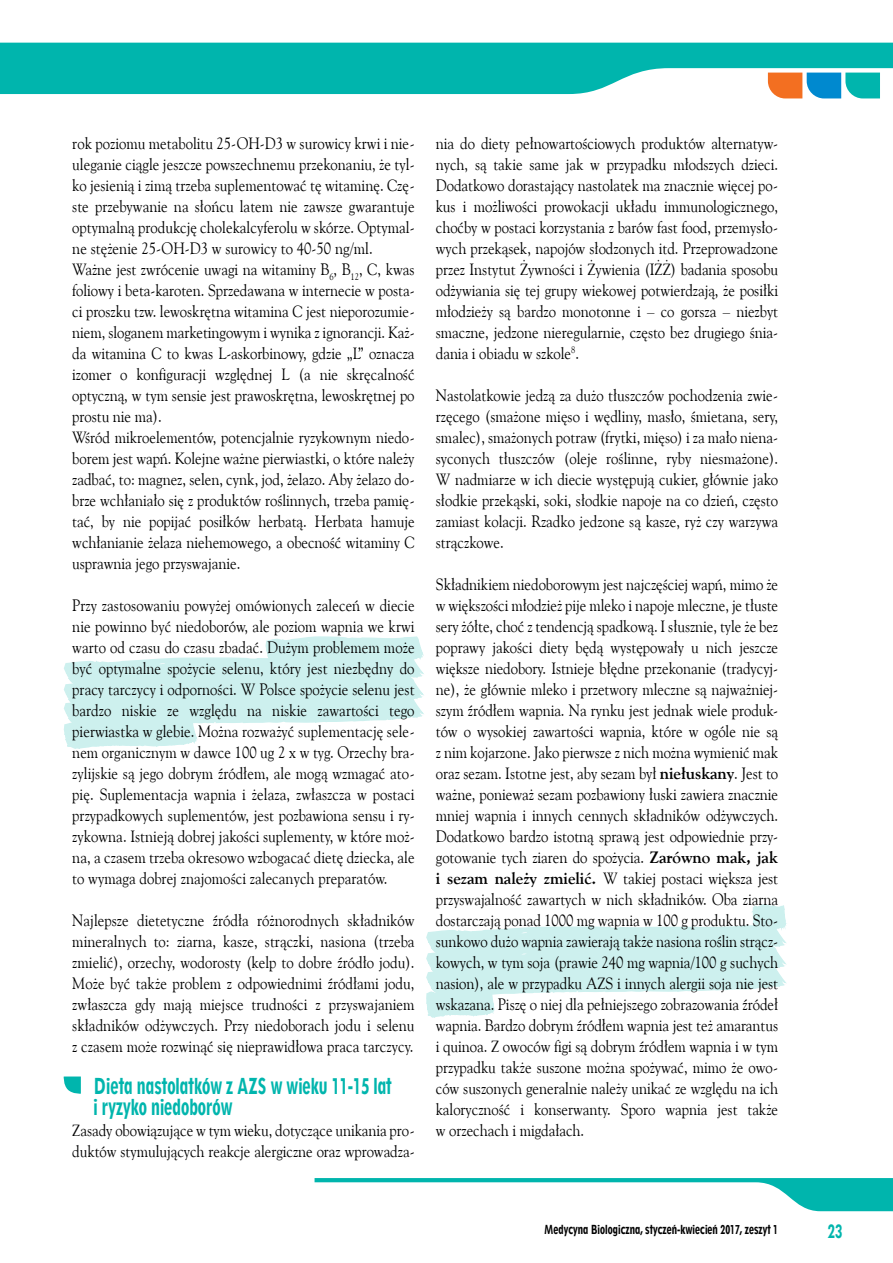
<style>
.page{position:relative;width:893px;height:1263px;background:#fff}
.page>*{position:absolute;margin:0;border:0;box-sizing:border-box;transform-origin:0 0}
.t1{font:20.7px/21px "Geometr 212 Hv Cn EU";color:#00b5ad;scale:.72 1}
.t2{font:17.55px "Geometr 212 Hv Cn EU";color:#00b5ad;scale:.77 1}
.t3{font:16.5px/21px "Goudy Ol St EU";letter-spacing:-.005em;color:#000;text-align:justify;scale:.9 1}
.t4{font:11.7px "Geometr 212 Hv Cn EU";color:#000;scale:.77 1}
.s1{font-weight:700}
</style>
<div class="page">
<svg style="left:64px;top:636px;width:360px;height:113px"></svg>
<svg style="left:426px;top:904px;width:361px;height:114px"></svg>
<svg style="left:0;top:43px;width:893px;height:51px;background:#1bbdb5"></svg>
<svg style="left:315px;top:1178px;width:578px;height:33px"></svg>
<svg style="left:63px;top:1076px;width:18px;height:18px"></svg>
<svg style="left:768px;top:73px;width:112px;height:25px;background:#699e99"></svg>
<p class="t3" style="left:72px;top:133px;width:382px;text-align:left">rok poziomu metabolitu 25-OH-D3 w surowicy krwi i nie&shy;uleganie ciągle jeszcze powszechnemu przekonaniu, że tyl&shy;ko jesienią i zimą trzeba suplementować tę witaminę. Czę&shy;ste przebywanie na słońcu latem nie zawsze gwarantuje optymalną produkcję cholekalcyferolu w skórze. Optymal&shy;ne stężenie 25-OH-D3 w surowicy to 40-50 ng/ml.<br>Ważne jest zwrócenie uwagi na witaminy B<sub>6</sub>, B<sub>12</sub>, C, kwas foliowy i beta-karoten. Sprzedawana w internecie w posta&shy;ci proszku tzw. lewoskrętna witamina C jest nieporozumie&shy;niem, sloganem marketingowym i wynika z ignorancji. Każ&shy;da witamina C to kwas L-askorbinowy, gdzie „L” oznacza izomer o konfiguracji względnej L (a nie skręcalność optyczną, w tym sensie jest prawoskrętna, lewoskrętnej po prostu nie ma).<br>Wśród mikroelementów, potencjalnie ryzykownym niedo&shy;borem jest wapń. Kolejne ważne pierwiastki, o które należy zadbać, to: magnez, selen, cynk, jod, żelazo. Aby żelazo do&shy;brze wchłaniało się z produktów roślinnych, trzeba pamię&shy;tać, by nie popijać posiłków herbatą. Herbata hamuje wchłanianie żelaza niehemowego, a obecność witaminy C usprawnia jego przyswajanie.</p>
<p class="t3" style="left:72px;top:595px;width:382px">Przy zastosowaniu powyżej omówionych zaleceń w diecie nie powinno być niedoborów, ale poziom wapnia we krwi warto od czasu do czasu zbadać. Dużym problemem może być optymalne spożycie selenu, który jest niezbędny do pracy tarczycy i odporności. W Polsce spożycie selenu jest bardzo niskie ze względu na niskie zawartości tego pierwiastka w glebie. Można rozważyć suplementację sele&shy;nem organicznym w dawce 100 ug 2 x w tyg. Orzechy bra&shy;zylijskie są jego dobrym źródłem, ale mogą wzmagać ato&shy;pię. Suplementacja wapnia i żelaza, zwłaszcza w postaci przypadkowych suplementów, jest pozbawiona sensu i ry&shy;zykowna. Istnieją dobrej jakości suplementy, w które moż&shy;na, a czasem trzeba okresowo wzbogacać dietę dziecka, ale to wymaga dobrej znajomości zalecanych preparatów.</p>
<p class="t3" style="left:72px;top:910px;width:382px">Najlepsze dietetyczne źródła różnorodnych składników mineralnych to: ziarna, kasze, strączki, nasiona (trzeba zmielić), orzechy, wodorosty (kelp to dobre źródło jodu).<br>Może być także problem z odpowiednimi źródłami jodu, zwłaszcza gdy mają miejsce trudności z przyswajaniem składników odżywczych. Przy niedoborach jodu i selenu z czasem może rozwinąć się nieprawidłowa praca tarczycy.</p>
<p class="t1" style="left:94px;top:1076px;width:416px">Dieta nastolatków z AZS w wieku 11-15 lat i ryzyko niedoborów</p>
<p class="t3" style="left:72px;top:1120px;width:382px">Zasady obowiązujące w tym wieku, dotyczące unikania pro&shy;duktów stymulujących reakcje alergiczne oraz wprowadza-</p>
<p class="t3" style="left:436px;top:133px;width:382px">nia do diety pełnowartościowych produktów alternatyw&shy;nych, są takie same jak w przypadku młodszych dzieci.<br>Dodatkowo dorastający nastolatek ma znacznie więcej po&shy;kus i możliwości prowokacji układu immunologicznego, choćby w postaci korzystania z barów fast food, przemysło&shy;wych przekąsek, napojów słodzonych itd. Przeprowadzone przez Instytut Żywności i Żywienia (IŻŻ) badania sposobu odżywiania się tej grupy wiekowej potwierdzają, że posiłki młodzieży są bardzo monotonne i – co gorsza – niezbyt smaczne, jedzone nieregularnie, często bez drugiego śnia&shy;dania i obiadu w szkole<sup>8</sup>.</p>
<p class="t3" style="left:436px;top:385px;width:382px">Nastolatkowie jedzą za dużo tłuszczów pochodzenia zwie&shy;rzęcego (smażone mięso i wędliny, masło, śmietana, sery, smalec), smażonych potraw (frytki, mięso) i za mało niena&shy;syconych tłuszczów (oleje roślinne, ryby niesmażone).<br>W nadmiarze w ich diecie występują cukier, głównie jako słodkie przekąski, soki, słodkie napoje na co dzień, często zamiast kolacji. Rzadko jedzone są kasze, ryż czy warzywa strączkowe.</p>
<p class="t3" style="left:436px;top:574px;width:382px">Składnikiem niedoborowym jest najczęściej wapń, mimo że w większości młodzież pije mleko i napoje mleczne, je tłuste sery żółte, choć z tendencją spadkową. I słusznie, tyle że bez poprawy jakości diety będą występowały u nich jeszcze większe niedobory. Istnieje błędne przekonanie (tradycyj&shy;ne), że głównie mleko i przetwory mleczne są najważniej&shy;szym źródłem wapnia. Na rynku jest jednak wiele produk&shy;tów o wysokiej zawartości wapnia, które w ogóle nie są z nim kojarzone. Jako pierwsze z nich można wymienić mak oraz sezam. Istotne jest, aby sezam był <span class="s1">niełuskany</span>. Jest to ważne, ponieważ sezam pozbawiony łuski zawiera znacznie mniej wapnia i innych cennych składników odżywczych.<br>Dodatkowo bardzo istotną sprawą jest odpowiednie przy&shy;gotowanie tych ziaren do spożycia. <span class="s1">Zarówno mak, jak i sezam należy zmielić.</span> W takiej postaci większa jest przyswajalność zawartych w nich składników. Oba ziarna dostarczają ponad 1000 mg wapnia w 100 g produktu. Sto&shy;sunkowo dużo wapnia zawierają także nasiona roślin strącz&shy;kowych, w tym soja (prawie 240 mg wapnia/100 g suchych nasion), ale w przypadku AZS i innych alergii soja nie jest wskazana. Piszę o niej dla pełniejszego zobrazowania źródeł wapnia. Bardzo dobrym źródłem wapnia jest też amarantus i quinoa. Z owoców figi są dobrym źródłem wapnia i w tym przypadku także suszone można spożywać, mimo że owo&shy;ców suszonych generalnie należy unikać ze względu na ich kaloryczność i konserwanty. Sporo wapnia jest także w orzechach i migdałach.</p>
<p class="t4" style="left:544px;top:1222px;width:305px">Medycyna Biologiczna, styczeń-kwiecień 2017, zeszyt 1</p>
<p class="t2" style="left:828px;top:1219px;width:21px">23</p>
</div>
